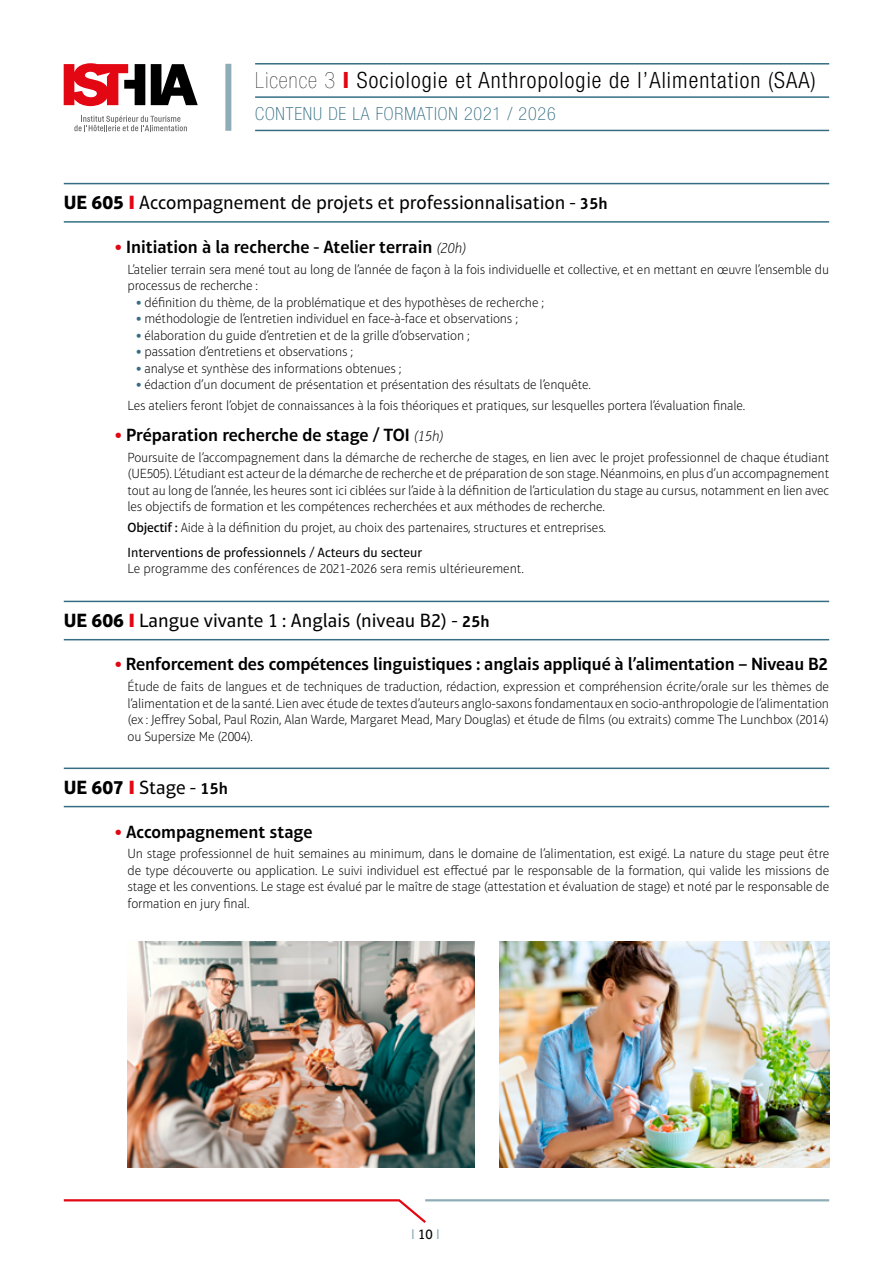
<style>
.page{position:relative;width:893px;height:1263px;background:#fff}
.page>*{position:absolute;margin:0;border:0;box-sizing:border-box;transform-origin:0 0}
.t1{font:300 condensed 22.5px "Helvetica Neue LT Pro";letter-spacing:.05em;color:#000}
.t2{font:19.5px "Aptifer Sans LT Pro";color:#000}
.t3{font:600 18px "Aptifer Sans LT Pro";letter-spacing:-.005em;color:#000}
.t4{font:100 condensed 18px "Helvetica Neue LT Pro";letter-spacing:.05em;color:#356e83}
.t5{font:14.25px "Aptifer Sans LT Pro";color:#8eadb7}
.t6{font:100 13.5px/16.5px "Aptifer Sans LT Pro";letter-spacing:-.01em;color:#000}
.s1{font-weight:200}
.s2{font-weight:800;color:#e30613}
.s3{font-weight:700}
.s4{font-weight:900;color:#e30613}
.s5{font-weight:600;font-size:16.5px}
.s6{font-weight:100;font-style:italic;font-size:15px}
.s7{font-weight:900;color:#356e83}
.s8{font-weight:500}
.s9{font-weight:400}
.s10{color:#000}
</style>
<div class="page">
<svg style="left:63px;top:1199px;width:365px;height:24px"></svg>
<hr style="left:425px;top:1199px;width:404px;height:2px;background:#8eadb7">
<svg style="left:74px;top:116px;width:113px;height:15px"></svg>
<svg style="left:151px;top:64px;width:47px;height:41px"></svg>
<svg style="left:64px;top:63px;width:81px;height:43px"></svg>
<hr style="left:255px;top:63px;width:574px;height:2px;background:#356e83">
<hr style="left:255px;top:96px;width:574px;height:2px;background:#356e83">
<hr style="left:255px;top:130px;width:574px;height:1px;background:#356e83">
<div style="left:225px;top:64px;width:6px;height:67px;background:#8eadb7"></div>
<hr style="left:64px;top:183px;width:765px;height:1px;background:#356e83">
<hr style="left:64px;top:601px;width:765px;height:1px;background:#356e83">
<hr style="left:64px;top:767px;width:765px;height:2px;background:#356e83">
<hr style="left:64px;top:221px;width:765px;height:2px;background:#356e83">
<hr style="left:64px;top:639px;width:765px;height:1px;background:#356e83">
<hr style="left:64px;top:806px;width:765px;height:1px;background:#356e83">
<img style="left:128px;top:941px;width:346px;height:226px">
<img style="left:500px;top:941px;width:329px;height:226px">
<h1 class="t1" style="left:255px;top:67px;width:562px"><span class="s1">Licence 3</span> <span class="s2">I</span> Sociologie et Anthropologie de l’Alimentation (SAA)</h1>
<h3 class="t4" style="left:255px;top:104px;width:302px">CONTENU DE LA FORMATION 2021 / 2026</h3>
<h2 class="t2" style="left:64px;top:191px;width:545px"><span class="s3">UE 605</span> <span class="s4">I</span> Accompagnement de projets et professionnalisation - <span class="s5">35h</span></h2>
<h3 class="t3" style="left:115px;top:236px;width:353px"><span class="s4">•</span> Initiation à la recherche - Atelier terrain <span class="s6">(20h)</span></h3>
<p class="t6" style="left:128px;top:261px;width:703px">L’atelier terrain sera mené tout au long de l’année de façon à la fois individuelle et collective, et en mettant en œuvre l’ensemble du processus de recherche :</p>
<p class="t6" style="left:136px;top:294px;width:409px"><span class="s7">•</span> définition du thème, de la problématique et des hypothèses de recherche ;</p>
<p class="t6" style="left:136px;top:310px;width:383px"><span class="s7">•</span> méthodologie de l’entretien individuel en face-à-face et observations ;</p>
<p class="t6" style="left:136px;top:327px;width:335px"><span class="s7">•</span> élaboration du guide d’entretien et de la grille d’observation ;</p>
<p class="t6" style="left:136px;top:343px;width:218px"><span class="s7">•</span> passation d’entretiens et observations ;</p>
<p class="t6" style="left:136px;top:360px;width:267px"><span class="s7">•</span> analyse et synthèse des informations obtenues ;</p>
<p class="t6" style="left:128px;top:374px;width:619px;line-height:20.7px;text-indent:9px"><span class="s7">•</span> édaction d’un document de présentation et présentation des résultats de l’enquête.<br>Les ateliers feront l’objet de connaissances à la fois théoriques et pratiques, sur lesquelles portera l’évaluation finale.</p>
<h3 class="t3" style="left:115px;top:424px;width:330px"><span class="s4">•</span> Préparation recherche de stage / TOI <span class="s6">(15h)</span></h3>
<p class="t6" style="left:128px;top:449px;width:703px;text-align:justify">Poursuite de l’accompagnement dans la démarche de recherche de stages, en lien avec le projet professionnel de chaque étudiant (UE505). L’étudiant est acteur de la démarche de recherche et de préparation de son stage. Néanmoins, en plus d’un accompagnement tout au long de l’année, les heures sont ici ciblées sur l’aide à la définition de l’articulation du stage au cursus, notamment en lien avec les objectifs de formation et les compétences recherchées et aux méthodes de recherche.</p>
<p class="t6" style="left:128px;top:515px;width:480px;line-height:25px"><span class="s8">Objectif :</span> Aide à la définition du projet, au choix des partenaires, structures et entreprises.<br><span class="s9">Interventions de professionnels / Acteurs du secteur</span></p>
<p class="t6" style="left:128px;top:561px;width:398px">Le programme des conférences de 2021-2026 sera remis ultérieurement.</p>
<h2 class="t2" style="left:64px;top:609px;width:427px"><span class="s3">UE 606</span> <span class="s4">I</span> Langue vivante 1 : Anglais (niveau B2) - <span class="s5">25h</span></h2>
<h3 class="t3" style="left:115px;top:654px;width:715px"><span class="s4">•</span> Renforcement des compétences linguistiques : anglais appliqué à l’alimentation – Niveau B2</h3>
<p class="t6" style="left:128px;top:678px;width:703px;text-align:justify">Étude de faits de langues et de techniques de traduction, rédaction, expression et compréhension écrite/orale sur les thèmes de l’alimentation et de la santé. Lien avec étude de textes d’auteurs anglo-saxons fondamentaux en socio-anthropologie de l’alimentation (ex : Jeffrey Sobal, Paul Rozin, Alan Warde, Margaret Mead, Mary Douglas) et étude de films (ou extraits) comme The Lunchbox (2014) ou Supersize Me (2004).</p>
<h2 class="t2" style="left:64px;top:776px;width:166px"><span class="s3">UE 607</span> <span class="s4">I</span> Stage - <span class="s5">15h</span></h2>
<h3 class="t3" style="left:115px;top:821px;width:199px"><span class="s4">•</span> Accompagnement stage</h3>
<p class="t6" style="left:128px;top:846px;width:703px;text-align:justify">Un stage professionnel de huit semaines au minimum, dans le domaine de l’alimentation, est exigé. La nature du stage peut être de type découverte ou application. Le suivi individuel est effectué par le responsable de la formation, qui valide les missions de stage et les conventions. Le stage est évalué par le maître de stage (attestation et évaluation de stage) et noté par le responsable de formation en jury final.</p>
<p class="t5" style="left:411px;top:1226px;width:30px">I <span class="s10">10</span> I</p>
</div>
